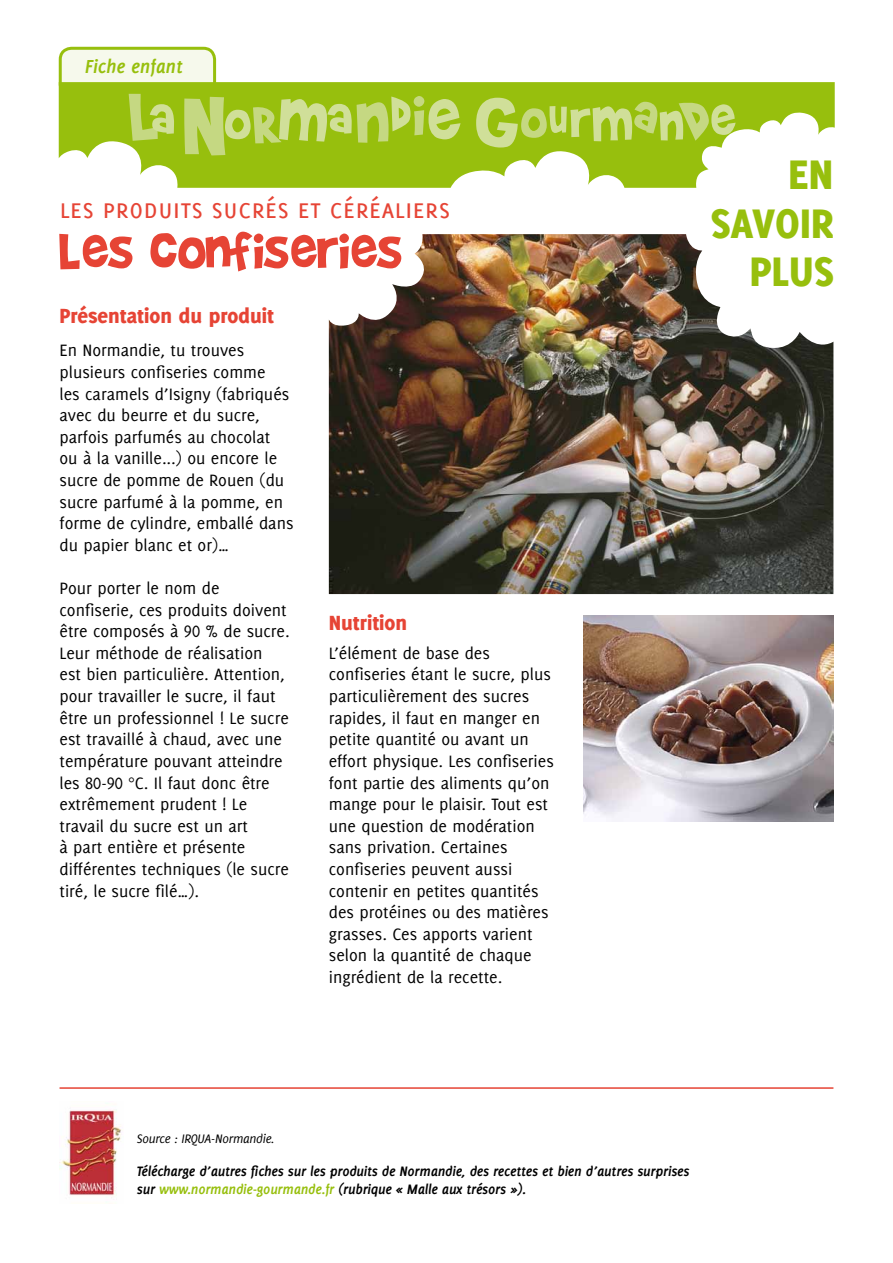
<style>
.page{position:relative;width:893px;height:1263px;background:#fff}
.page>*{position:absolute;margin:0;border:0;box-sizing:border-box;transform-origin:0 0}
.t1{font:60.6px "Brady Bunch Remastered";color:#e64435}
.t2{font:800 45.3px/48.3px "Delicious";color:#97bf0d;text-align:right}
.t3{font:28.5px "Delicious Small Caps";color:#e64435}
.t4{font:800 22.5px "Delicious";color:#e64435}
.t5{font:italic 700 20.7px "Delicious";letter-spacing:-.01em;color:#97bf0d}
.t6{font:18px/21.6px "Delicious";color:#000}
.t7{font:italic 700 15px/18px "Delicious";letter-spacing:-.02em;color:#000}
.t8{font:italic 13.5px "Delicious";letter-spacing:-.02em;color:#000}
.s1{font-family:"Delicious Small Caps"}
.s2{color:#97bf0d}
</style>
<div class="page">
<img style="left:60px;top:1110px;width:62px;height:88px">
<img style="left:584px;top:616px;width:249px;height:205px">
<hr style="left:60px;top:1087px;width:773px;height:2px;background:#e64435">
<img style="left:329px;top:234px;width:504px;height:360px">
<div style="left:60px;top:48px;width:155px;height:48px;background:#f6f9ec;border-radius:11px"></div>
<div style="left:59px;top:47px;width:157px;height:50px;border:3px solid #97bf0d;border-radius:11px"></div>
<svg style="left:59px;top:82px;width:776px;height:106px;fill:#97bf0d"></svg>
<svg style="left:129px;top:94px;width:45px;height:47px;background:#b1cd50"></svg>
<svg style="left:476px;top:98px;width:260px;height:50px;background:#aecb46"></svg>
<svg style="left:184px;top:96px;width:277px;height:59px;background:#adcb45"></svg>
<p class="t5" style="left:85px;top:55px;width:100px">Fiche enfant</p>
<h3 class="t3" style="left:60px;top:193px;width:392px">les produits sucrés et céréaliers</h3>
<h1 class="t1" style="left:60px;top:218px;width:344px">Les confiseries</h1>
<p class="t4" style="left:60px;top:303px;width:216px">Présentation du produit</p>
<p class="t6" style="left:60px;top:339px;width:236px">En Normandie, tu trouves plusieurs confiseries comme<br>les caramels d’Isigny (fabriqués avec du beurre et du sucre, parfois parfumés au chocolat<br>ou à la vanille...) ou encore le sucre de pomme de Rouen (du sucre parfumé à la pomme, en forme de cylindre, emballé dans du papier blanc et or)…</p>
<p class="t6" style="left:60px;top:577px;width:232px">Pour porter le nom de confiserie, ces produits doivent être composés à <span class="s1">90</span> % de sucre.<br>Leur méthode de réalisation<br>est bien particulière. Attention, pour travailler le sucre, il faut être un professionnel ! Le sucre est travaillé à chaud, avec une température pouvant atteindre les <span class="s1">80</span>-<span class="s1">90</span> °C. Il faut donc être extrêmement prudent ! Le travail du sucre est un art<br>à part entière et présente différentes techniques (le sucre tiré, le sucre filé…).</p>
<p class="t4" style="left:329px;top:610px;width:80px">Nutrition</p>
<p class="t6" style="left:329px;top:642px;width:227px">L’élément de base des confiseries étant le sucre, plus particulièrement des sucres rapides, il faut en manger en petite quantité ou avant un effort physique. Les confiseries font partie des aliments qu’on mange pour le plaisir. Tout est une question de modération sans privation. Certaines confiseries peuvent aussi contenir en petites quantités des protéines ou des matières grasses. Ces apports varient selon la quantité de chaque ingrédient de la recette.</p>
<h2 class="t2" style="left:711px;top:150px;width:124px">En savoir plus</h2>
<p class="t8" style="left:137px;top:1131px;width:139px">Source : IRQUA-Normandie.</p>
<p class="t7" style="left:137px;top:1162px;width:554px">Télécharge d’autres fiches sur les produits de Normandie, des recettes et bien d’autres surprises sur <span class="s2">www.normandie-gourmande.fr</span> (rubrique « Malle aux trésors »).</p>
</div>
